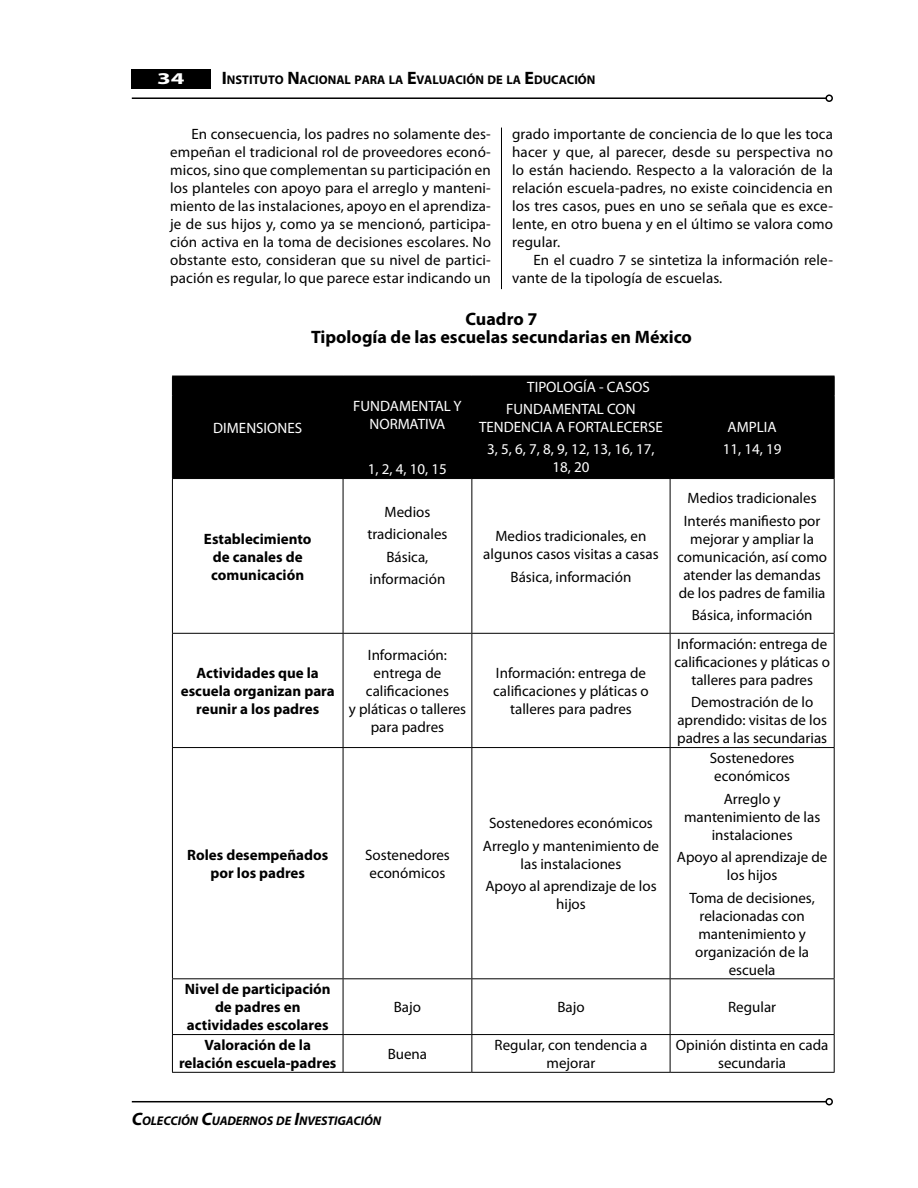
<style>
.page{position:relative;width:918px;height:1188px;background:#fff}
.page>*{position:absolute;margin:0;border:0;box-sizing:border-box;transform-origin:0 0}
.t1{font:700 18px/18px "Myriad Pro";color:#000;text-align:center}
.t2{font:700 16.5px "Myriad Pro";color:#fff;scale:1.5 1}
.t3{font:15px/18px "Myriad Pro";color:#000;text-align:center}
.t4{font:700 15px/18px "Myriad Pro";color:#000;text-align:center}
.t5{font:15px/18px "Myriad Pro";color:#fff;text-align:center}
.t6{font:700 12.6px "Myriad Pro";color:#000}
.t7{font:italic 700 12.6px "Myriad Pro";letter-spacing:-.005em;color:#000}
.s1{font-size:18px}
</style>
<div class="page">
<div style="left:132px;top:69px;width:79px;height:20px;background:#000"></div>
<hr style="left:132px;top:97px;width:694px;height:2px;background:#000">
<div style="left:825px;top:94px;width:8px;height:8px;border:2px solid #000;border-radius:50%"></div>
<hr style="left:132px;top:1101px;width:694px;height:1px;background:#000">
<div style="left:825px;top:1098px;width:8px;height:7px;border:2px solid #000;border-radius:50%"></div>
<div style="left:173px;top:377px;width:661px;height:101px;background:#000"></div>
<svg style="left:343px;top:377px;width:1px;height:18px"></svg>
<hr style="left:343px;top:395px;width:129px;height:1px;background:#000">
<hr style="left:343px;top:396px;width:1px;height:82px;background:#000">
<hr style="left:472px;top:395px;width:198px;height:1px;background:#000">
<hr style="left:471px;top:396px;width:1px;height:82px;background:#000">
<hr style="left:670px;top:395px;width:165px;height:1px;background:#000">
<hr style="left:670px;top:396px;width:1px;height:82px;background:#000">
<hr style="left:172px;top:478px;width:171px;height:1px;background:#000">
<hr style="left:343px;top:478px;width:129px;height:1px;background:#000">
<hr style="left:343px;top:479px;width:1px;height:154px;background:#000">
<hr style="left:472px;top:478px;width:198px;height:1px;background:#000">
<hr style="left:471px;top:479px;width:1px;height:154px;background:#000">
<hr style="left:670px;top:478px;width:165px;height:1px;background:#000">
<hr style="left:670px;top:479px;width:1px;height:154px;background:#000">
<hr style="left:172px;top:633px;width:171px;height:1px;background:#000">
<hr style="left:343px;top:633px;width:129px;height:1px;background:#000">
<hr style="left:343px;top:634px;width:1px;height:113px;background:#000">
<hr style="left:472px;top:633px;width:198px;height:1px;background:#000">
<hr style="left:471px;top:634px;width:1px;height:113px;background:#000">
<hr style="left:670px;top:633px;width:165px;height:1px;background:#000">
<hr style="left:670px;top:634px;width:1px;height:113px;background:#000">
<hr style="left:172px;top:747px;width:171px;height:1px;background:#000">
<hr style="left:343px;top:747px;width:129px;height:1px;background:#000">
<hr style="left:343px;top:748px;width:1px;height:230px;background:#000">
<hr style="left:472px;top:747px;width:198px;height:1px;background:#000">
<hr style="left:471px;top:748px;width:1px;height:230px;background:#000">
<hr style="left:670px;top:747px;width:165px;height:1px;background:#000">
<hr style="left:670px;top:748px;width:1px;height:230px;background:#000">
<hr style="left:172px;top:978px;width:171px;height:1px;background:#000">
<hr style="left:343px;top:978px;width:129px;height:1px;background:#000">
<hr style="left:343px;top:979px;width:1px;height:55px;background:#000">
<hr style="left:472px;top:978px;width:198px;height:1px;background:#000">
<hr style="left:471px;top:979px;width:1px;height:55px;background:#000">
<hr style="left:670px;top:978px;width:165px;height:1px;background:#000">
<hr style="left:670px;top:979px;width:1px;height:55px;background:#000">
<hr style="left:172px;top:1034px;width:171px;height:1px;background:#000">
<hr style="left:343px;top:1034px;width:129px;height:1px;background:#000">
<hr style="left:343px;top:1035px;width:1px;height:37px;background:#000">
<hr style="left:472px;top:1034px;width:198px;height:1px;background:#000">
<hr style="left:471px;top:1035px;width:1px;height:37px;background:#000">
<hr style="left:670px;top:1034px;width:165px;height:1px;background:#000">
<hr style="left:670px;top:1035px;width:1px;height:37px;background:#000">
<hr style="left:172px;top:376px;width:171px;height:1px;background:#000">
<svg style="left:172px;top:376px;width:1px;height:20px"></svg>
<hr style="left:343px;top:376px;width:129px;height:1px;background:#000">
<hr style="left:472px;top:376px;width:198px;height:1px;background:#000">
<hr style="left:670px;top:376px;width:165px;height:1px;background:#000">
<svg style="left:834px;top:376px;width:1px;height:19px"></svg>
<hr style="left:172px;top:396px;width:1px;height:82px;background:#000">
<hr style="left:834px;top:396px;width:1px;height:82px;background:#000">
<hr style="left:172px;top:479px;width:1px;height:154px;background:#000">
<hr style="left:834px;top:479px;width:1px;height:154px;background:#000">
<hr style="left:172px;top:634px;width:1px;height:113px;background:#000">
<hr style="left:834px;top:634px;width:1px;height:113px;background:#000">
<hr style="left:172px;top:748px;width:1px;height:230px;background:#000">
<hr style="left:834px;top:748px;width:1px;height:230px;background:#000">
<hr style="left:172px;top:979px;width:1px;height:55px;background:#000">
<hr style="left:834px;top:979px;width:1px;height:55px;background:#000">
<hr style="left:172px;top:1035px;width:1px;height:37px;background:#000">
<hr style="left:834px;top:1035px;width:1px;height:37px;background:#000">
<hr style="left:172px;top:1072px;width:171px;height:1px;background:#000">
<hr style="left:343px;top:1072px;width:129px;height:1px;background:#000">
<hr style="left:472px;top:1072px;width:198px;height:1px;background:#000">
<hr style="left:670px;top:1072px;width:165px;height:1px;background:#000">
<hr style="left:501px;top:128px;width:1px;height:161px;background:#000">
<p class="t2" style="left:157px;top:68px;width:20px">34</p>
<p class="t6" style="left:222px;top:72px;width:375px"><span class="s1">I</span> NSTITUTO <span class="s1">N</span>ACIONAL PARA LA <span class="s1">E</span>VALUACIÓN DE LA <span class="s1">E</span>DUCACIÓN</p>
<p class="t3" style="left:170px;top:125px;width:322px;text-align:justify;text-indent:21px">En consecuencia, los padres no solamente des&shy;empeñan el tradicional rol de proveedores econó&shy;micos, sino que complementan su participación en los planteles con apoyo para el arreglo y manteni&shy;miento de las instalaciones, apoyo en el aprendiza&shy;je de sus hijos y, como ya se mencionó, participa&shy;ción activa en la toma de decisiones escolares. No obstante esto, consideran que su nivel de partici&shy;pación es regular, lo que parece estar indicando un</p>
<p class="t3" style="left:512px;top:125px;width:322px">grado importante de conciencia de lo que les toca</p>
<p class="t3" style="left:512px;top:143px;width:322px">hacer y que, al parecer, desde su perspectiva no</p>
<p class="t3" style="left:512px;top:161px;width:322px">lo están haciendo. Respecto a la valoración de la</p>
<p class="t3" style="left:512px;top:179px;width:322px">relación escuela-padres, no existe coincidencia en</p>
<p class="t3" style="left:512px;top:197px;width:322px">los tres casos, pues en uno se señala que es exce-</p>
<p class="t3" style="left:512px;top:215px;width:322px">lente, en otro buena y en el último se valora como</p>
<p class="t3" style="left:512px;top:233px;width:49px">regular.</p>
<p class="t3" style="left:533px;top:251px;width:301px">En el cuadro 7 se sintetiza la información rele-</p>
<p class="t3" style="left:512px;top:269px;width:212px">vante de la tipología de escuelas.</p>
<p class="t1" style="left:311px;top:309px;width:382px">Cuadro 7<br>Tipología de las escuelas secundarias en México</p>
<p class="t5" style="left:213px;top:419px;width:90px">DIMENSIONES</p>
<p class="t4" style="left:204px;top:529px;width:109px">Establecimiento de canales de comunicación</p>
<p class="t5" style="left:353px;top:397px;width:110px">FUNDAMENTAL Y<br>NORMATIVA</p>
<p class="t5" style="left:368px;top:460px;width:81px">1, 2, 4, 10, 15</p>
<p class="t3" style="left:367px;top:500px;width:82px;line-height:22.5px">Medios tradicionales<br>Básica, información</p>
<p class="t4" style="left:181px;top:664px;width:155px">Actividades que la escuela organizan para reunir a los padres</p>
<p class="t3" style="left:349px;top:646px;width:119px">Información: entrega de calificaciones<br>y pláticas o talleres para padres</p>
<p class="t4" style="left:187px;top:845px;width:143px">Roles desempeñados por los padres</p>
<p class="t3" style="left:365px;top:846px;width:86px">Sostenedores económicos</p>
<p class="t5" style="left:527px;top:377px;width:124px">TIPOLOGÍA - CASOS</p>
<p class="t5" style="left:479px;top:399px;width:185px">FUNDAMENTAL CON<br>TENDENCIA A FORTALECERSE</p>
<p class="t5" style="left:487px;top:440px;width:169px">3, 5, 6, 7, 8, 9, 12, 13, 16, 17,<br>18, 20</p>
<p class="t3" style="left:483px;top:527px;width:177px">Medios tradicionales, en algunos casos visitas a casas</p>
<p class="t3" style="left:511px;top:568px;width:122px">Básica, información</p>
<p class="t3" style="left:493px;top:664px;width:157px">Información: entrega de calificaciones y pláticas o talleres para padres</p>
<p class="t3" style="left:483px;top:812px;width:178px;line-height:22.5px">Sostenedores económicos<br>Arreglo y mantenimiento de</p>
<p class="t3" style="left:485px;top:852px;width:173px;line-height:22.5px">las instalaciones<br>Apoyo al aprendizaje de los</p>
<p class="t3" style="left:556px;top:895px;width:31px">hijos</p>
<p class="t5" style="left:723px;top:415px;width:60px;line-height:22.5px">AMPLIA<br>11, 14, 19</p>
<p class="t3" style="left:684px;top:487px;width:138px;line-height:22.5px;text-align:left">Medios tradicionales<br>Interés manifiesto por</p>
<p class="t3" style="left:677px;top:529px;width:151px">mejorar y ampliar la comunicación, así como atender las demandas de los padres de familia</p>
<p class="t3" style="left:692px;top:606px;width:122px">Básica, información</p>
<p class="t3" style="left:674px;top:635px;width:157px">Información: entrega de calificaciones y pláticas o talleres para padres</p>
<p class="t3" style="left:677px;top:693px;width:152px">Demostración de lo aprendido: visitas de los padres a las secundarias</p>
<p class="t3" style="left:710px;top:749px;width:86px">Sostenedores económicos</p>
<p class="t3" style="left:684px;top:789px;width:138px">Arreglo y mantenimiento de las instalaciones</p>
<p class="t3" style="left:677px;top:848px;width:152px">Apoyo al aprendizaje de los hijos</p>
<p class="t3" style="left:690px;top:888px;width:127px">Toma de decisiones, relacionadas con mantenimiento y organización de la escuela</p>
<p class="t4" style="left:185px;top:980px;width:147px">Nivel de participación de padres en actividades escolares</p>
<p class="t3" style="left:394px;top:998px;width:29px">Bajo</p>
<p class="t3" style="left:557px;top:998px;width:29px">Bajo</p>
<p class="t3" style="left:728px;top:998px;width:49px">Regular</p>
<p class="t4" style="left:179px;top:1036px;width:159px">Valoración de la relación escuela-padres</p>
<p class="t3" style="left:388px;top:1045px;width:41px">Buena</p>
<p class="t3" style="left:495px;top:1036px;width:154px">Regular, con tendencia a mejorar</p>
<p class="t3" style="left:676px;top:1036px;width:154px">Opinión distinta en cada secundaria</p>
<p class="t7" style="left:132px;top:1112px;width:251px"><span class="s1">C</span>OLECCIÓN <span class="s1">C</span>UADERNOS DE <span class="s1">I</span>NVESTIGACIÓN</p>
</div>
